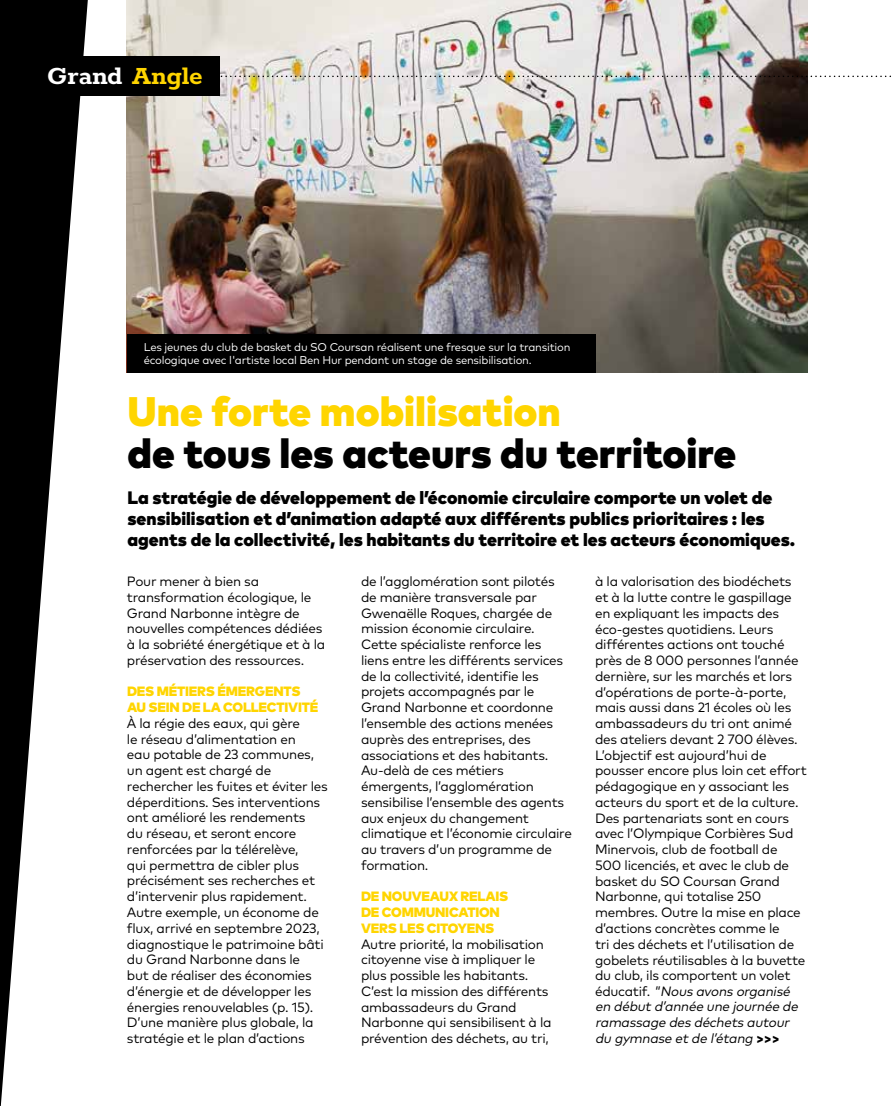
<style>
.page{position:relative;width:893px;height:1106px;background:#fff}
.page>*{position:absolute;margin:0;border:0;box-sizing:border-box;transform-origin:0 0}
.t1{font:900 41.25px "Mark Pro";color:#000}
.t2{font:900 41.25px "Mark Pro";color:#ffd500}
.t3{font:700 28.5px "Rokkitt";color:#fff}
.t4{font:900 18px/21px "Mark Pro";color:#000}
.t5{font:13.5px/15.8px "Mark Pro";letter-spacing:-.02em;color:#000}
.t6{font:900 13.5px/15.8px "Mark Pro";letter-spacing:-.015em;color:#ffd500}
.t7{font:11.25px/13.5px "Mark Pro";letter-spacing:-.02em;color:#fff}
.s1{color:#ffd500}
.s2{font-style:italic}
.s3{font-weight:900}
</style>
<div class="page">
<img style="left:127px;top:0;width:681px;height:372px">
<svg style="left:220px;top:76px;width:671px;height:1px"></svg>
<svg style="left:0;top:0;width:88px;height:1106px"></svg>
<div style="left:127px;top:334px;width:468px;height:38px;background:#000"></div>
<div style="left:30px;top:56px;width:190px;height:40px;background:#000"></div>
<h2 class="t3" style="left:47px;top:55px;width:157px">Grand <span class="s1">Angle</span></h2>
<p class="t7" style="left:144px;top:339px;width:428px">Les jeunes du club de basket du SO Coursan réalisent une fresque sur la transition écologique avec l'artiste local Ben Hur pendant un stage de sensibilisation.</p>
<h1 class="t2" style="left:128px;top:379px;width:435px">Une forte mobilisation</h1>
<h1 class="t1" style="left:128px;top:421px;width:610px">de tous les acteurs du territoire</h1>
<p class="t4" style="left:128px;top:485px;width:669px">La stratégie de développement de l’économie circulaire comporte un volet de sensibilisation et d’animation adapté aux différents publics prioritaires : les agents de la collectivité, les habitants du territoire et les acteurs économiques.</p>
<p class="t5" style="left:127px;top:572px;width:200px">Pour mener à bien sa transformation écologique, le<br>Grand Narbonne intègre de nouvelles compétences dédiées à la sobriété énergétique et à la préservation des ressources.</p>
<p class="t6" style="left:127px;top:682px;width:193px">DES MÉTIERS ÉMERGENTS<br>AU SEIN DE LA COLLECTIVITÉ</p>
<p class="t5" style="left:127px;top:714px;width:202px">À la régie des eaux, qui gère<br>le réseau d’alimentation en<br>eau potable de 23 communes, un agent est chargé de rechercher les fuites et éviter les déperditions. Ses interventions ont amélioré les rendements<br>du réseau, et seront encore renforcées par la télérelève,<br>qui permettra de cibler plus précisément ses recherches et d’intervenir plus rapidement.<br>Autre exemple, un économe de flux, arrivé en septembre 2023, diagnostique le patrimoine bâti du Grand Narbonne dans le<br>but de réaliser des économies d’énergie et de développer les énergies renouvelables (p. 15).<br>D’une manière plus globale, la stratégie et le plan d’actions</p>
<p class="t5" style="left:361px;top:572px;width:212px">de l’agglomération sont pilotés de manière transversale par<br>Gwenaëlle Roques, chargée de mission économie circulaire.<br>Cette spécialiste renforce les liens entre les différents services de la collectivité, identifie les projets accompagnés par le<br>Grand Narbonne et coordonne l’ensemble des actions menées auprès des entreprises, des associations et des habitants.<br>Au-delà de ces métiers émergents, l’agglomération sensibilise l’ensemble des agents aux enjeux du changement climatique et l’économie circulaire au travers d’un programme de formation.</p>
<p class="t6" style="left:361px;top:887px;width:149px">DE NOUVEAUX RELAIS<br>DE COMMUNICATION<br>VERS LES CITOYENS</p>
<p class="t5" style="left:361px;top:934px;width:192px">Autre priorité, la mobilisation citoyenne vise à impliquer le plus possible les habitants.<br>C’est la mission des différents ambassadeurs du Grand<br>Narbonne qui sensibilisent à la prévention des déchets, au tri,</p>
<p class="t5" style="left:595px;top:572px;width:213px">à la valorisation des biodéchets et à la lutte contre le gaspillage en expliquant les impacts des éco-gestes quotidiens. Leurs différentes actions ont touché près de 8 000 personnes l’année dernière, sur les marchés et lors d’opérations de porte-à-porte, mais aussi dans 21 écoles où les ambassadeurs du tri ont animé des ateliers devant 2 700 élèves.<br>L’objectif est aujourd’hui de pousser encore plus loin cet effort pédagogique en y associant les acteurs du sport et de la culture.<br>Des partenariats sont en cours avec l’Olympique Corbières Sud<br>Minervois, club de football de<br>500 licenciés, et avec le club de basket du SO Coursan Grand<br>Narbonne, qui totalise 250 membres. Outre la mise en place d’actions concrètes comme le<br>tri des déchets et l’utilisation de gobelets réutilisables à la buvette du club, ils comportent un volet<br>é d u ca t i f. <span class="s2">"Nousavonsorganisé en débutd’année une journée de ramassage desdéchetsautour du gymnase etde l’étang</span> <span class="s3">&gt; &gt; &gt;</span></p>
</div>
